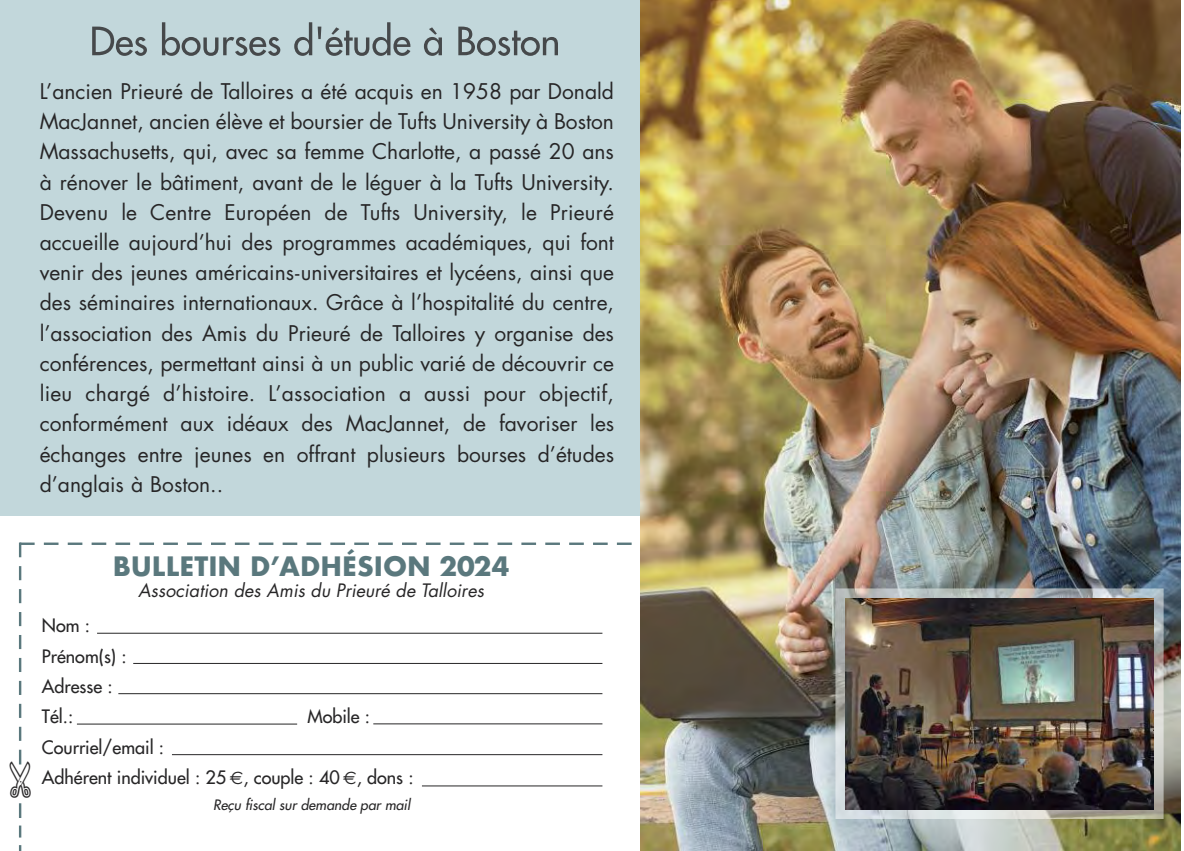
<style>
.page{position:relative;width:1184px;height:851px;background:#fff}
.page>*{position:absolute;margin:0;border:0;box-sizing:border-box;transform-origin:0 0}
.t1{font:700 26px "Futura";color:#5a787d}
.t2{font:21px/30.2px "Futura";color:#272627;text-align:justify}
.t3{font:18px/30.4px "Futura";color:#272627}
.t4{font:italic 18px "Futura";letter-spacing:.005em;color:#272627}
.t5{font:italic 14px "Futura";letter-spacing:.005em;color:#272627}
.s1{font-family:"Euro Sans"}
</style>
<div class="page">
<div style="left:0;top:0;width:648px;height:515px;background:#c2d7db"></div>
<img style="left:641px;top:0;width:539px;height:850px">
<svg style="left:92px;top:22px;width:277px;height:34px"></svg>
<img style="left:835px;top:588px;width:328px;height:230px">
<img style="left:845px;top:598px;width:308px;height:210px">
<svg style="left:19px;top:803px;width:2px;height:47px"></svg>
<hr style="left:617px;top:542px;width:14px;height:3px;background:#5a787d">
<svg style="left:18px;top:542px;width:599px;height:245px"></svg>
<p class="t2" style="left:40px;top:78px;width:576px">L’ancien Prieuré de Talloires a été acquis en 1958 par Donald MacJannet, ancien élève et boursier de Tufts University à Boston Massachusetts, qui, avec sa femme Charlotte, a passé 20 ans à rénover le bâtiment, avant de le léguer à la Tufts University.<br>Devenu le Centre Européen de Tufts University, le Prieuré accueille aujourd’hui des programmes académiques, qui font venir des jeunes américains-universitaires et lycéens, ainsi que des séminaires internationaux. Grâce à l’hospitalité du centre, l’association des Amis du Prieuré de Talloires y organise des conférences, permettant ainsi à un public varié de découvrir ce lieu chargé d’histoire. L’association a aussi pour objectif, conformément aux idéaux des MacJannet, de favoriser les échanges entre jeunes en offrant plusieurs bourses d’études d’anglais à Boston..</p>
<p class="t1" style="left:113px;top:549px;width:398px">BULLETIN D’ADHÉSION 2024</p>
<p class="t4" style="left:138px;top:581px;width:347px">Association des Amis du Prieuré de Talloires</p>
<p class="t3" style="left:42px;top:611px;width:86px">Nom :<br>Prénom(s) :<br>Adresse :<br>Tél.:</p>
<p class="t3" style="left:307px;top:702px;width:64px">Mobile :</p>
<p class="t3" style="left:42px;top:733px;width:373px">Courriel/email :<br>Adhérent individuel : 25 <span class="s1">€</span>, couple : 40 <span class="s1">€</span>, dons :</p>
<p class="t5" style="left:213px;top:797px;width:199px">Reçu fiscal sur demande par mail</p>
</div>
